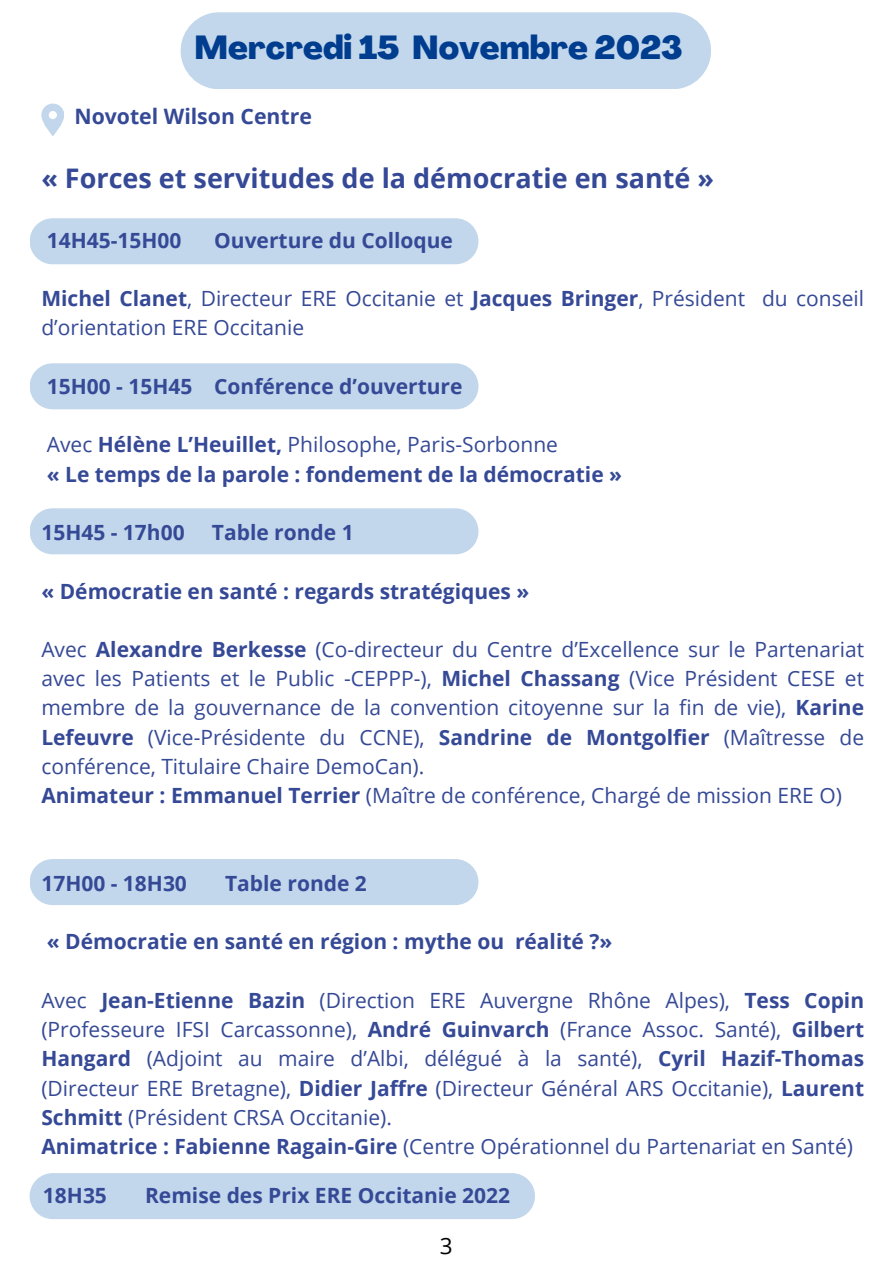
<style>
.page{position:relative;width:893px;height:1264px;background:#fff}
.page>*{position:absolute;margin:0;border:0;box-sizing:border-box;transform-origin:0 0}
.t1{font:800 32.85px "Agrandir";color:#003d8f}
.t2{font:700 27px "Open Sans";color:#354996}
.t3{font:22.5px "Open Sans";color:#000}
.t4{font:700 21.15px "Open Sans";color:#354996}
.t5{font:21px/29.2px "Open Sans";color:#354996}
.t6{font:700 21px/29.2px "Open Sans";color:#354996}
.s1{font-weight:700}
.s2{font-weight:400}
</style>
<div class="page">
<div style="left:30px;top:218px;width:448px;height:46px;background:#c2d7eb;border-radius:23px"></div>
<div style="left:30px;top:363px;width:448px;height:46px;background:#c2d7eb;border-radius:23px"></div>
<div style="left:30px;top:508px;width:448px;height:46px;background:#c2d7eb;border-radius:23px"></div>
<div style="left:30px;top:859px;width:448px;height:46px;background:#c2d7eb;border-radius:23px"></div>
<svg style="left:41px;top:104px;width:23px;height:32px"></svg>
<div style="left:181px;top:12px;width:530px;height:77px;background:#c2d7eb;border-radius:38px"></div>
<div style="left:30px;top:1173px;width:505px;height:46px;background:#c2d7eb;border-radius:23px"></div>
<h1 class="t1" style="left:194px;top:34px;width:489px">Mercredi 15 Novembre 2023</h1>
<p class="t4" style="left:74px;top:101px;width:239px">Novotel Wilson Centre</p>
<p class="t2" style="left:41px;top:159px;width:674px">« Forces et servitudes de la démocratie en santé »</p>
<p class="t6" style="left:47px;top:225px;width:136px">14H45-15H00</p>
<p class="t6" style="left:214px;top:225px;width:240px">Ouverture du Colloque</p>
<p class="t5" style="left:41px;top:283px;width:824px"><span class="s1">Michel Clanet</span>, Directeur ERE Occitanie et <span class="s1">Jacques Bringer</span>, Président du conseil d’orientation ERE Occitanie</p>
<p class="t6" style="left:47px;top:371px;width:417px">15H00 - 15H45 Conférence d’ouverture</p>
<p class="t6" style="left:47px;top:429px;width:576px"><span class="s2">Avec</span> Hélène L’Heuillet, <span class="s2">Philosophe, Paris-Sorbonne<br></span>« Le temps de la parole : fondement de la démocratie »</p>
<p class="t6" style="left:41px;top:517px;width:145px">15H45 - 17h00</p>
<p class="t6" style="left:212px;top:517px;width:143px">Table ronde 1</p>
<p class="t6" style="left:41px;top:575px;width:489px">« Démocratie en santé : regards stratégiques »</p>
<p class="t5" style="left:41px;top:634px;width:824px">Avec <span class="s1">Alexandre Berkesse</span> (Co-directeur du Centre d’Excellence sur le Partenariat avec les Patients et le Public -CEPPP-), <span class="s1">Michel Chassang</span> (Vice Président CESE et membre de la gouvernance de la convention citoyenne sur la fin de vie), <span class="s1">Karine Lefeuvre</span> (Vice-Présidente du CCNE), <span class="s1">Sandrine de Montgolfier</span> (Maîtresse de conférence, Titulaire Chaire DemoCan).<br><span class="s1">Animateur : Emmanuel Terrier</span> (Maître de conférence, Chargé de mission ERE O)</p>
<p class="t6" style="left:41px;top:868px;width:147px">17H00 - 18H30</p>
<p class="t6" style="left:225px;top:868px;width:143px">Table ronde 2</p>
<p class="t6" style="left:47px;top:926px;width:567px">« Démocratie en santé en région : mythe ou réalité ?»</p>
<p class="t5" style="left:41px;top:985px;width:824px">Avec <span class="s1">Jean-Etienne Bazin</span> (Direction ERE Auvergne Rhône Alpes), <span class="s1">Tess Copin </span>(Professeure IFSI Carcassonne), <span class="s1">André Guinvarch</span> (France Assoc. Santé), <span class="s1">Gilbert Hangard</span> (Adjoint au maire d’Albi, délégué à la santé), <span class="s1">Cyril Hazif-Thomas </span>(Directeur ERE Bretagne), <span class="s1">Didier Jaffre</span> (Directeur Général ARS Occitanie), <span class="s1">Laurent Schmitt</span> (Président CRSA Occitanie).<br><span class="s1">Animatrice : Fabienne Ragain-Gire</span> (Centre Opérationnel du Partenariat en Santé)</p>
<p class="t6" style="left:43px;top:1179px;width:65px">18H35</p>
<p class="t6" style="left:145px;top:1179px;width:366px">Remise des Prix ERE Occitanie 2022</p>
<p class="t3" style="left:440px;top:1229px;width:14px">3</p>
</div>
